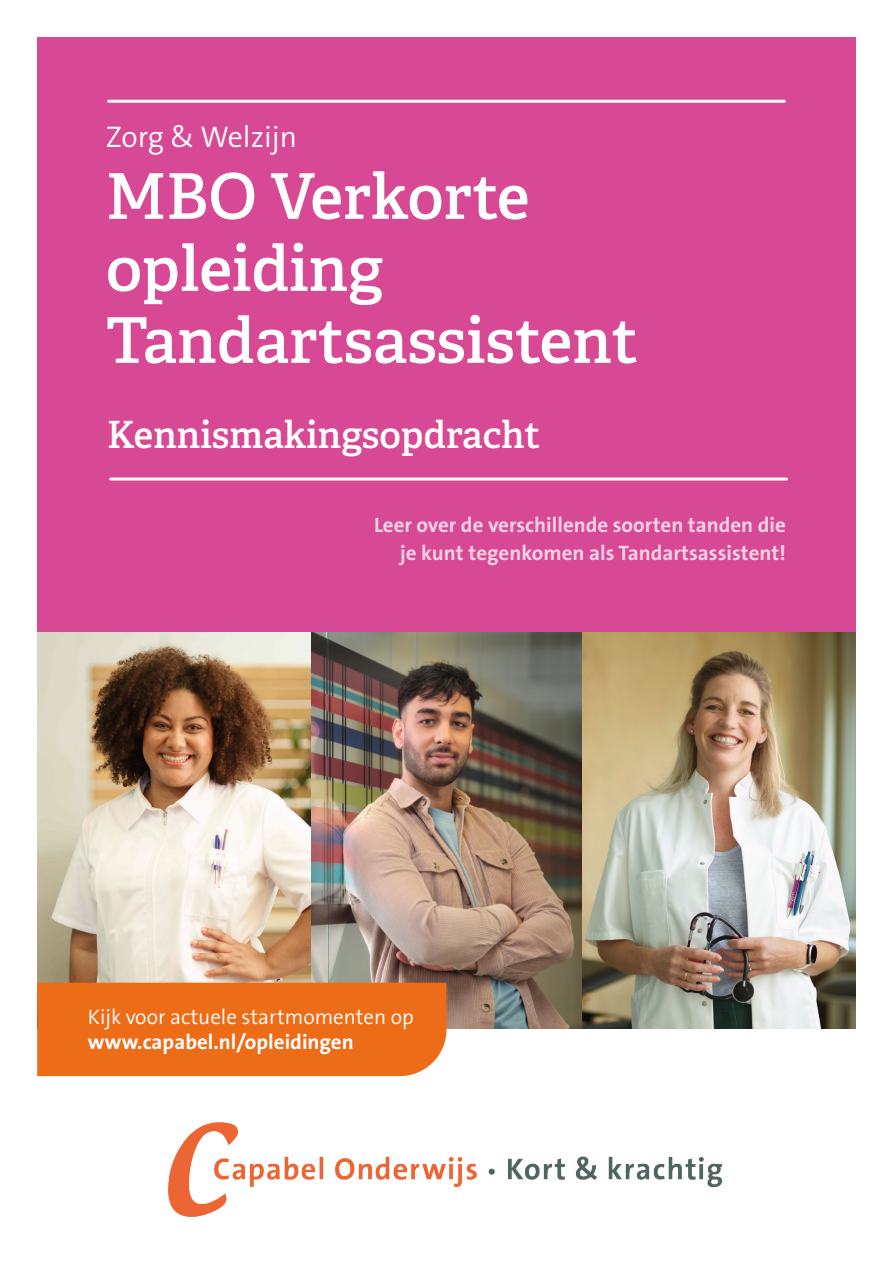
<style>
.page{position:relative;width:893px;height:1263px;background:#fff}
.page>*{position:absolute;margin:0;border:0;box-sizing:border-box;transform-origin:0 0}
.t1{font:600 63px "Adelle";color:#fff}
.t2{font:600 37.5px "Adelle";color:#fff}
.t3{font:300 30px "The Sans B4";color:#fff}
.t4{font:700 21px "The Sans B7";color:#f3d1e5}
.t5{font:300 21px "The Sans B4";color:#fff}
.t6{font:700 21px "The Sans B7";color:#fff}
</style>
<div class="page">
<div style="left:37px;top:37px;width:819px;height:954px;background:#d74994"></div>
<img style="left:37px;top:633px;width:546px;height:395px">
<img style="left:583px;top:633px;width:273px;height:395px">
<img style="left:169px;top:1123px;width:554px;height:93px">
<div style="left:37px;top:983px;width:409px;height:93px;background:#ed6c18"></div>
<hr style="left:109px;top:100px;width:675px;height:3px;background:#fff">
<hr style="left:111px;top:477px;width:676px;height:3px;background:#fff">
<p class="t3" style="left:106px;top:121px;width:193px">Zorg &amp; Welzijn</p>
<p class="t1" style="left:106px;top:157px;width:425px">MBO Verkorte</p>
<p class="t1" style="left:106px;top:229px;width:279px">opleiding</p>
<p class="t1" style="left:106px;top:301px;width:534px">Tandartsassistent</p>
<p class="t2" style="left:107px;top:411px;width:435px">Kennismakingsopdracht</p>
<p class="t4" style="left:374px;top:514px;width:413px">Leer over de verschillende soorten tanden die</p>
<p class="t4" style="left:400px;top:542px;width:387px">je kunt tegenkomen als Tandartsassistent!</p>
<p class="t5" style="left:88px;top:1005px;width:328px">Kijk voor actuele startmomenten op</p>
<p class="t6" style="left:88px;top:1031px;width:267px">www.capabel.nl/opleidingen</p>
</div>
